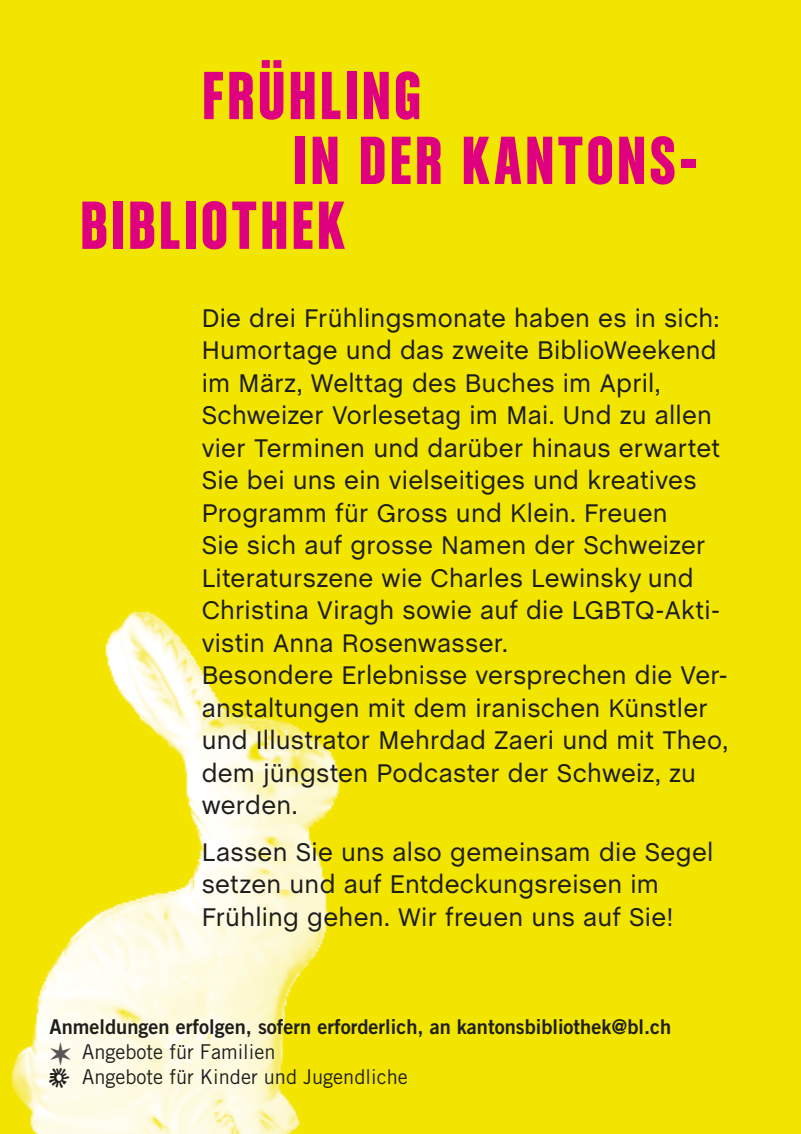
<style>
.page{position:relative;width:801px;height:1134px;background:#f2e500}
.page>*{position:absolute;margin:0;border:0;box-sizing:border-box;transform-origin:0 0}
.t1{font:72.5px "Chalet Comprime Hong Kong Eighty";letter-spacing:.045em;color:#df007f}
.t2{font:26px/32.5px "Chalet";letter-spacing:.01em;color:#1d1d1b}
.t3{font:20.5px "Trade Gothic Bold Two";color:#1d1d1b}
.t4{font:20.5px/25px "Trade Gothic";color:#1d1d1b}
.s1{color:#575756}
</style>
<div class="page">
<img style="left:11px;top:611px;width:329px;height:523px">
<svg style="left:50px;top:1068px;width:19px;height:20px"></svg>
<p class="t1" style="left:202px;top:53px;width:221px">FRÜHLING</p>
<p class="t1" style="left:293px;top:118px;width:405px">IN DER KANTONS-</p>
<p class="t1" style="left:80px;top:183px;width:266px">BIBLIOTHEK</p>
<p class="t2" style="left:202px;top:301px;width:528px">Die drei Frühlingsmonate haben es in sich:<br>Humortage und das zweite BiblioWeekend im März, Welttag des Buches im April, Schweizer Vorlesetag im Mai. Und zu allen vier Terminen und darüber hinaus erwartet Sie bei uns ein vielseitiges und kreatives Programm für Gross und Klein. Freuen<br>Sie sich auf grosse Namen der Schweizer Literaturszene wie Charles Lewinsky und Christina Viragh sowie auf die LGBTQ-Akti&shy;vistin Anna Rosenwasser.<br>Besondere Erlebnisse versprechen die Ver&shy;anstaltungen mit dem iranischen Künstler und Illustrator Mehrdad Zaeri und mit Theo, dem jüngsten Podcaster der Schweiz, zu werden.</p>
<p class="t2" style="left:202px;top:835px;width:513px">Lassen Sie uns also gemeinsam die Segel setzen und auf Entdeckungsreisen im<br>Frühling gehen. Wir freuen uns auf Sie!</p>
<p class="t3" style="left:50px;top:1014px;width:623px">Anmeldungen erfolgen, sofern erforderlich, an kantonsbibliothek@bl.ch</p>
<p class="t4" style="left:82px;top:1039px;width:327px;text-indent:-32px"><span class="s1">✶</span> Angebote für Familien<br>Angebote für Kinder und Jugendliche</p>
</div>
